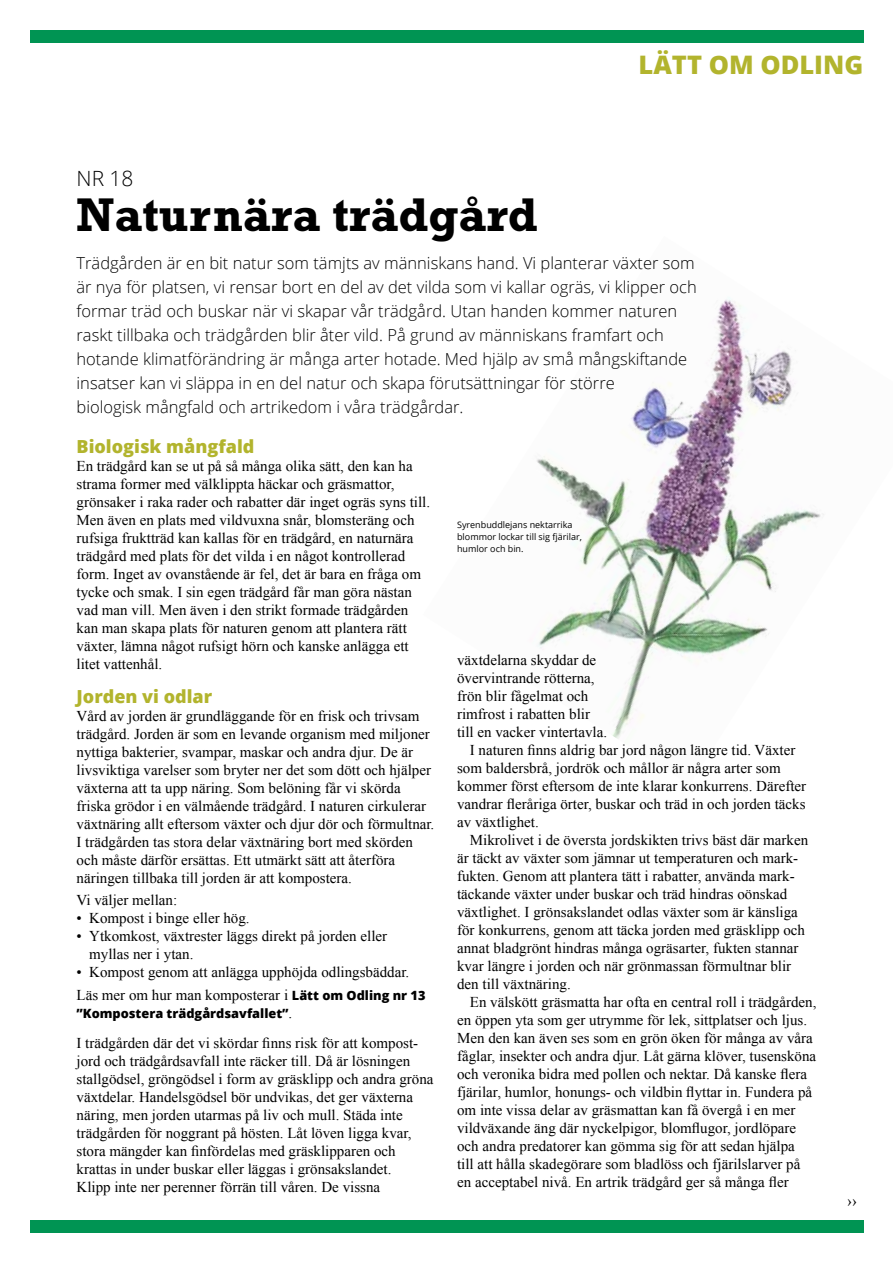
<style>
.page{position:relative;width:893px;height:1263px;background:#fff}
.page>*{position:absolute;margin:0;border:0;box-sizing:border-box;transform-origin:0 0}
.t1{font:700 48px "Rockwell";color:#000}
.t2{font:800 25.5px "Open Sans";color:#b2b42d}
.t3{font:300 21px "Open Sans";color:#000}
.t4{font:800 18px "Open Sans";color:#b2b42d}
.t5{font:300 16.5px/24px "Open Sans";color:#000}
.t6{font:15px/18px "Times New Roman";color:#000}
.t7{font:800 12.75px "Open Sans";color:#000}
.t8{font:9px/12px "Open Sans";color:#000}
.s1{font-family:"Open Sans";font-weight:800;font-size:12.75px}
.s2{font-family:"Times New Roman";font-weight:400;font-size:15px}
</style>
<div class="page">
<img style="left:536px;top:297px;width:288px;height:442px">
<div style="left:30px;top:30px;width:833px;height:13px;background:#009453"></div>
<div style="left:30px;top:1220px;width:833px;height:13px;background:#009453"></div>
<h3 class="t3" style="left:77px;top:164px;width:59px">NR 18</h3>
<h1 class="t1" style="left:77px;top:187px;width:463px">Naturnära trädgård</h1>
<h2 class="t2" style="left:639px;top:45px;width:226px">LÄTT OM ODLING</h2>
<p class="t5" style="left:77px;top:251px;width:622px">Trädgården är en bit natur som tämjts av människans hand. Vi planterar växter som är nya för platsen, vi rensar bort en del av det vilda som vi kallar ogräs, vi klipper och formar träd och buskar när vi skapar vår trädgård. Utan handen kommer naturen raskt tillbaka och trädgården blir åter vild. På grund av människans framfart och hotande klimatförändring är många arter hotade. Med hjälp av små mångskiftande insatser kan vi släppa in en del natur och skapa förutsättningar för större<br>biologisk mångfald och artrikedom i våra trädgårdar.</p>
<p class="t4" style="left:77px;top:432px;width:179px">Biologisk mångfald</p>
<p class="t6" style="left:77px;top:456px;width:355px">En trädgård kan se ut på så många olika sätt, den kan ha strama former med välklippta häckar och gräsmattor, grönsaker i raka rader och rabatter där inget ogräs syns till.<br>Men även en plats med vildvuxna snår, blomsteräng och rufsiga fruktträd kan kallas för en trädgård, en naturnära trädgård med plats för det vilda i en något kontrollerad form. Inget av ovanstående är fel, det är bara en fråga om tycke och smak. I sin egen trädgård får man göra nästan vad man vill. Men även i den strikt formade trädgården kan man skapa plats för naturen genom att plantera rätt växter, lämna något rufsigt hörn och kanske anlägga ett litet vattenhål.</p>
<p class="t4" style="left:77px;top:683px;width:137px">Jorden vi odlar</p>
<p class="t6" style="left:77px;top:707px;width:359px">Vård av jorden är grundläggande för en frisk och trivsam trädgård. Jorden är som en levande organism med miljoner nyttiga bakterier, svampar, maskar och andra djur. De är livsviktiga varelser som bryter ner det som dött och hjälper växterna att ta upp näring. Som belöning får vi skörda friska grödor i en välmående trädgård. I naturen cirkulerar växtnäring allt eftersom växter och djur dör och förmultnar.<br>I trädgården tas stora delar växtnäring bort med skörden och måste därför ersättas. Ett utmärkt sätt att återföra näringen tillbaka till jorden är att kompostera.</p>
<p class="t6" style="left:77px;top:891px;width:102px">Vi väljer mellan:</p>
<p class="t6" style="left:77px;top:909px;width:175px">• Kompost i binge eller hög.</p>
<p class="t6" style="left:89px;top:927px;width:299px;text-indent:-13px">• Ytkomkost, växtrester läggs direkt på jorden eller myllas ner i ytan.</p>
<p class="t6" style="left:77px;top:961px;width:350px;line-height:22.2px">• Kompost genom att anlägga upphöjda odlingsbäddar.<br>Läs mer om hur man komposterar i <span class="s1">Lätt om Odling nr 13</span></p>
<p class="t7" style="left:77px;top:1003px;width:217px">”Kompostera trädgårdsavfallet”<span class="s2">.</span></p>
<p class="t6" style="left:77px;top:1034px;width:359px">I trädgården där det vi skördar finns risk för att kompost&shy;jord och trädgårdsavfall inte räcker till. Då är lösningen stallgödsel, gröngödsel i form av gräsklipp och andra gröna växtdelar. Handelsgödsel bör undvikas, det ger växterna näring, men jorden utarmas på liv och mull. Städa inte trädgården för noggrant på hösten. Låt löven ligga kvar, stora mängder kan finfördelas med gräsklipparen och krattas in under buskar eller läggas i grönsakslandet.<br>Klipp inte ner perenner förrän till våren. De vissna</p>
<p class="t8" style="left:457px;top:518px;width:126px">Syrenbuddlejans nektarrika blommor lockar till sig fjärilar, humlor och bin.</p>
<p class="t6" style="left:457px;top:650px;width:141px">växtdelarna skyddar de</p>
<p class="t6" style="left:457px;top:668px;width:139px">övervintrande rötterna,</p>
<p class="t6" style="left:457px;top:686px;width:133px">frön blir fågelmat och</p>
<p class="t6" style="left:457px;top:704px;width:134px">rimfrost i rabatten blir</p>
<p class="t6" style="left:457px;top:722px;width:151px">till en vacker vintertavla.</p>
<p class="t6" style="left:470px;top:740px;width:327px">I naturen finns aldrig bar jord någon längre tid. Växter</p>
<p class="t6" style="left:457px;top:758px;width:325px">som baldersbrå, jordrök och mållor är några arter som</p>
<p class="t6" style="left:457px;top:776px;width:351px">kommer först eftersom de inte klarar konkurrens. Därefter</p>
<p class="t6" style="left:457px;top:794px;width:350px">vandrar fleråriga örter, buskar och träd in och jorden täcks</p>
<p class="t6" style="left:457px;top:812px;width:83px">av växtlighet.</p>
<p class="t6" style="left:470px;top:830px;width:340px">Mikrolivet i de översta jordskikten trivs bäst där marken</p>
<p class="t6" style="left:457px;top:848px;width:343px">är täckt av växter som jämnar ut temperaturen och mark-</p>
<p class="t6" style="left:457px;top:866px;width:339px">fukten. Genom att plantera tätt i rabatter, använda mark-</p>
<p class="t6" style="left:457px;top:884px;width:332px">täckande växter under buskar och träd hindras oönskad</p>
<p class="t6" style="left:457px;top:902px;width:342px">växtlighet. I grönsakslandet odlas växter som är känsliga</p>
<p class="t6" style="left:457px;top:920px;width:349px">för konkurrens, genom att täcka jorden med gräsklipp och</p>
<p class="t6" style="left:457px;top:938px;width:343px">annat bladgrönt hindras många ogräsarter, fukten stannar</p>
<p class="t6" style="left:457px;top:956px;width:336px">kvar längre i jorden och när grönmassan förmultnar blir</p>
<p class="t6" style="left:457px;top:974px;width:115px">den till växtnäring.</p>
<p class="t6" style="left:470px;top:992px;width:348px">En välskött gräsmatta har ofta en central roll i trädgården,</p>
<p class="t6" style="left:457px;top:1010px;width:351px">en öppen yta som ger utrymme för lek, sittplatser och ljus.</p>
<p class="t6" style="left:457px;top:1028px;width:357px">Men den kan även ses som en grön öken för många av våra</p>
<p class="t6" style="left:457px;top:1046px;width:361px">fåglar, insekter och andra djur. Låt gärna klöver, tusensköna</p>
<p class="t6" style="left:457px;top:1064px;width:351px">och veronika bidra med pollen och nektar. Då kanske flera</p>
<p class="t6" style="left:457px;top:1082px;width:357px">fjärilar, humlor, honungs- och vildbin flyttar in. Fundera på</p>
<p class="t6" style="left:457px;top:1100px;width:340px">om inte vissa delar av gräsmattan kan få övergå i en mer</p>
<p class="t6" style="left:457px;top:1118px;width:341px">vildväxande äng där nyckelpigor, blomflugor, jordlöpare</p>
<p class="t6" style="left:457px;top:1136px;width:339px">och andra predatorer kan gömma sig för att sedan hjälpa</p>
<p class="t6" style="left:457px;top:1154px;width:345px">till att hålla skadegörare som bladlöss och fjärilslarver på</p>
<p class="t6" style="left:457px;top:1172px;width:333px">en acceptabel nivå. En artrik trädgård ger så många fler</p>
<p class="t6" style="left:847px;top:1191px;width:11px">››</p>
</div>
